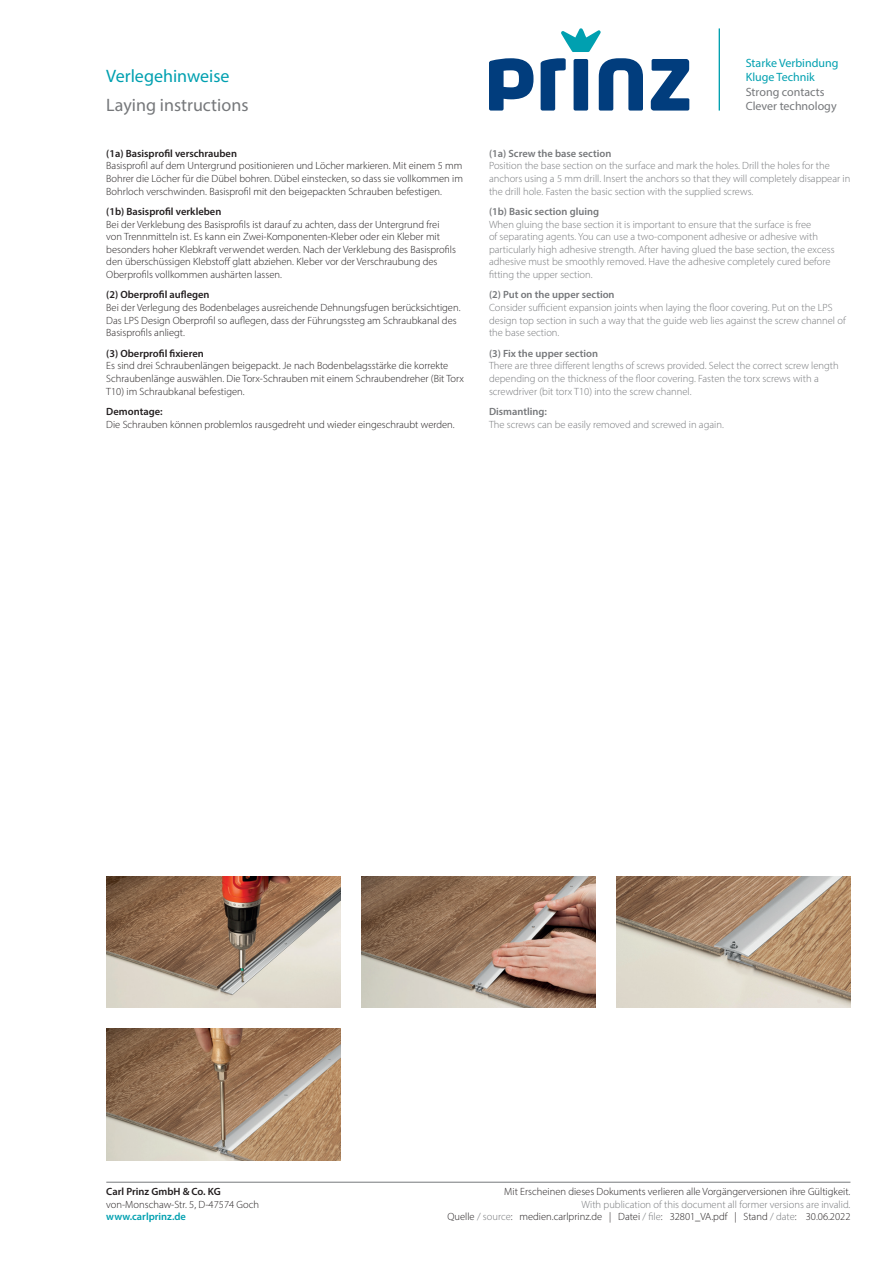
<style>
.page{position:relative;width:893px;height:1263px;background:#fff}
.page>*{position:absolute;margin:0;border:0;box-sizing:border-box;transform-origin:0 0}
.t1{font:18px "Myriad Pro";color:#76787b}
.t2{font:18px "Myriad Pro";color:#00a0b0}
.t3{font:12px/14.4px "Myriad Pro";color:#76787b}
.t4{font:12px/14.4px "Myriad Pro";color:#00a0b0}
.t5{font:300 10.5px/12.6px "Myriad Pro";color:#231f20}
.t6{font:300 10.5px/12.6px "Myriad Pro";color:#76787b}
.t7{font:600 10.5px "Myriad Pro";color:#231f20}
.t8{font:600 10.5px "Myriad Pro";color:#76787b}
.t9{font:600 10.5px "Myriad Pro";color:#00a0b0}
.s1{color:#231f20}
</style>
<div class="page">
<svg style="left:489px;top:58px;width:44px;height:53px"></svg>
<svg style="left:541px;top:58px;width:25px;height:53px"></svg>
<div style="left:574px;top:59px;width:14px;height:52px;background:#013d7d;border-radius:2px"></div>
<svg style="left:599px;top:58px;width:44px;height:53px"></svg>
<svg style="left:651px;top:59px;width:38px;height:52px"></svg>
<svg style="left:561px;top:28px;width:40px;height:24px"></svg>
<hr style="left:719px;top:28px;width:1px;height:83px;background:#00a0b0">
<hr style="left:106px;top:1182px;width:744px;height:1px;background:#76787b">
<img style="left:106px;top:876px;width:234px;height:131px">
<img style="left:361px;top:876px;width:234px;height:131px">
<img style="left:617px;top:876px;width:233px;height:131px">
<img style="left:106px;top:1029px;width:234px;height:131px">
<h1 class="t2" style="left:106px;top:65px;width:125px">Verlegehinweise</h1>
<h1 class="t1" style="left:106px;top:93px;width:144px">Laying instructions</h1>
<p class="t7" style="left:106px;top:146px;width:132px">(1a) Basisprofil verschrauben</p>
<p class="t5" style="left:106px;top:159px;width:358px;text-align:justify">Basisprofil auf dem Untergrund positionieren und Löcher markieren. Mit einem 5 mm Bohrer die Löcher für die Dübel bohren. Dübel einstecken, so dass sie vollkommen im Bohrloch verschwinden. Basisprofil mit den beigepackten Schrauben befestigen.</p>
<p class="t7" style="left:106px;top:205px;width:117px">(1b) Basisprofil verkleben</p>
<p class="t5" style="left:106px;top:218px;width:351px">Bei der Verklebung des Basisprofils ist darauf zu achten, dass der Untergrund frei von Trennmitteln ist. Es kann ein Zwei-Komponenten-Kleber oder ein Kleber mit besonders hoher Klebkraft verwendet werden. Nach der Verklebung des Basisprofils den überschüssigen Klebstoff glatt abziehen. Kleber vor der Verschraubung des Oberprofils vollkommen aushärten lassen.</p>
<p class="t7" style="left:106px;top:288px;width:105px">(2) Oberprofil auflegen</p>
<p class="t5" style="left:106px;top:301px;width:356px">Bei der Verlegung des Bodenbelages ausreichende Dehnungsfugen berücksichtigen.<br>Das LPS Design Oberprofil so auflegen, dass der Führungssteg am Schraubkanal des<br>Basisprofils anliegt.</p>
<p class="t7" style="left:106px;top:347px;width:99px">(3) Oberprofil fixieren</p>
<p class="t5" style="left:106px;top:359px;width:359px">Es sind drei Schraubenlängen beigepackt. Je nach Bodenbelagsstärke die korrekte<br>Schraubenlänge auswählen. Die Torx-Schrauben mit einem Schraubendreher (Bit Torx<br>T10) im Schraubkanal befestigen.</p>
<p class="t7" style="left:106px;top:405px;width:58px">Demontage:</p>
<p class="t5" style="left:106px;top:418px;width:350px">Die Schrauben können problemlos rausgedreht und wieder eingeschraubt werden.</p>
<p class="t4" style="left:746px;top:55px;width:94px">Starke Verbindung<br>Kluge Technik</p>
<p class="t3" style="left:746px;top:84px;width:92px">Strong contacts<br>Clever technology</p>
<p class="t8" style="left:489px;top:146px;width:124px">(1a) Screw the base section</p>
<p class="t6" style="left:489px;top:159px;width:363px">Position the base section on the surface and mark the holes. Drill the holes for the anchors using a 5 mm drill. Insert the anchors so that they will completely disappear in the drill hole. Fasten the basic section with the supplied screws.</p>
<p class="t8" style="left:489px;top:205px;width:112px">(1b) Basic section gluing</p>
<p class="t6" style="left:489px;top:218px;width:347px">When gluing the base section it is important to ensure that the surface is free<br>of separating agents. You can use a two-component adhesive or adhesive with particularly high adhesive strength. After having glued the base section, the excess adhesive must be smoothly removed. Have the adhesive completely cured before fitting the upper section.</p>
<p class="t8" style="left:489px;top:288px;width:127px">(2) Put on the upper section</p>
<p class="t6" style="left:489px;top:301px;width:358px">Consider sufficient expansion joints when laying the floor covering. Put on the LPS design top section in such a way that the guide web lies against the screw channel of the base section.</p>
<p class="t8" style="left:489px;top:347px;width:111px">(3) Fix the upper section</p>
<p class="t6" style="left:489px;top:359px;width:351px">There are three different lengths of screws provided. Select the correct screw length depending on the thickness of the floor covering. Fasten the torx screws with a screwdriver (bit torx T10) into the screw channel.</p>
<p class="t8" style="left:489px;top:405px;width:60px">Dismantling:</p>
<p class="t6" style="left:489px;top:418px;width:236px">The screws can be easily removed and screwed in again.</p>
<p class="t7" style="left:106px;top:1185px;width:116px">Carl Prinz GmbH &amp; Co. KG</p>
<p class="t5" style="left:106px;top:1198px;width:154px">von-Monschaw-Str. 5, D-47574 Goch</p>
<p class="t9" style="left:106px;top:1210px;width:81px">www.carlprinz.de</p>
<p class="t5" style="left:504px;top:1185px;width:348px">Mit Erscheinen dieses Dokuments verlieren alle Vorgängerversionen ihre Gültigkeit.</p>
<p class="t6" style="left:447px;top:1198px;width:404px;text-align:right">With publication of this document all former versions are invalid.<br><span class="s1">Quelle</span> / source<span class="s1">: medien.carlprinz.de | Datei</span> / file<span class="s1">: 32801_VA.pdf | Stand</span> / date<span class="s1">: 30.06.2022</span></p>
</div>
